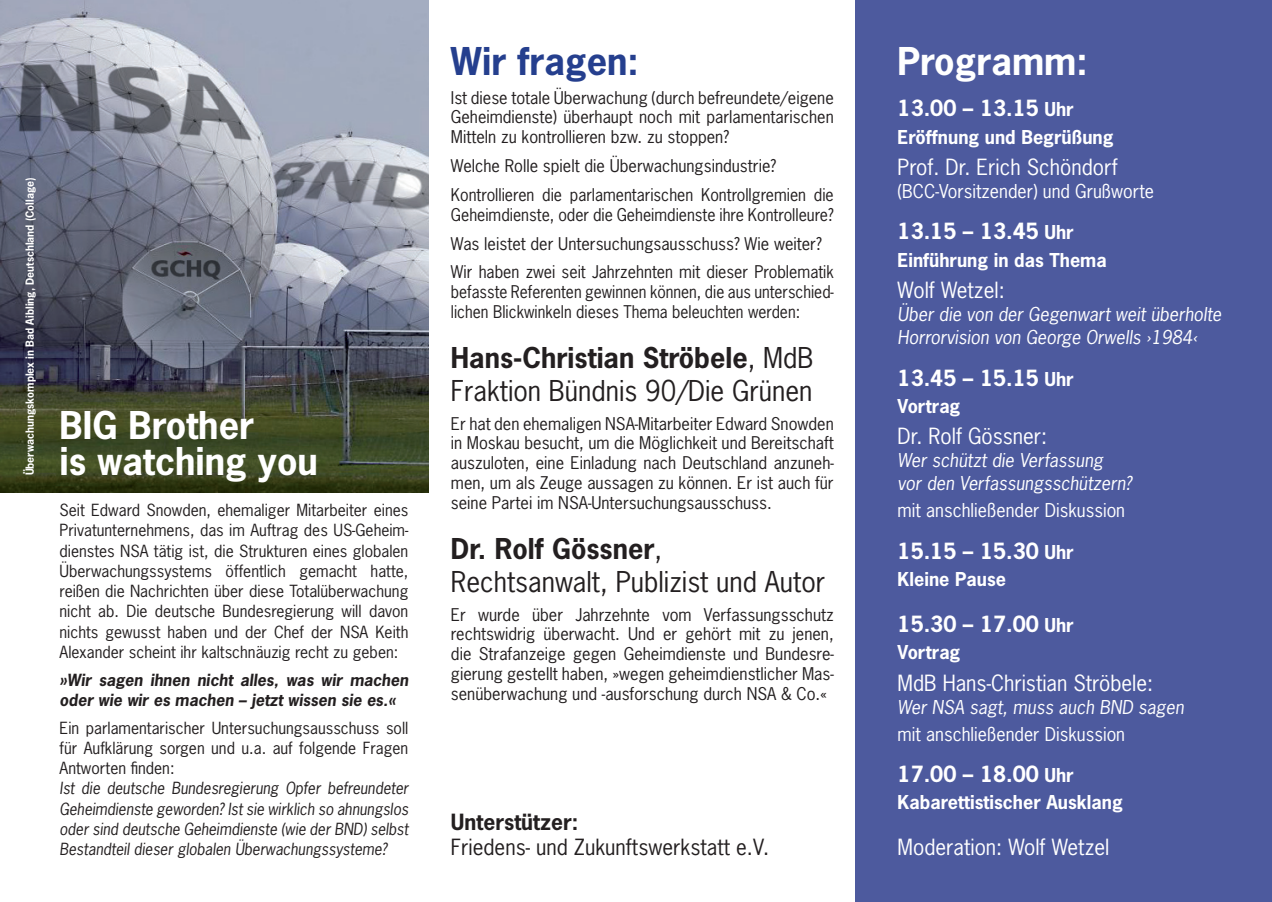
<style>
.page{position:relative;width:1272px;height:902px;background:#fff}
.page>*{position:absolute;margin:0;border:0;box-sizing:border-box;transform-origin:0 0}
.t1{font:700 36px/36px "News Gothic Std";color:#fff}
.t2{font:700 36px "News Gothic Std";color:#253f8e}
.t3{font:27px/32.4px "News Gothic Std";color:#231f20}
.t4{font:21px "News Gothic Std";color:#fff}
.t5{font:700 21px "News Gothic Std";color:#fff}
.t6{font:21px "News Gothic Std";color:#231f20}
.t7{font:700 21px "News Gothic Std";color:#231f20}
.t8{font:italic 18px/23px "News Gothic Std";color:#fff}
.t9{font:700 18px "News Gothic Std";color:#fff}
.t10{font:18px "News Gothic Std";color:#fff}
.t11{font:16.5px/19.8px "News Gothic Std";color:#231f20;text-align:justify}
.t12{font:16.5px/19.8px "News Gothic Std";color:#231f20;scale:.95 1}
.t13{font:15.75px/20.2px "News Gothic Std";color:#231f20;text-align:justify}
.t14{font:italic 15.75px/20.2px "News Gothic Std";color:#231f20;text-align:justify;scale:.96 1}
.t15{font:italic 700 15.75px/20.2px "News Gothic Std";color:#231f20}
.t16{font:700 10.5px "News Gothic Std";color:#fff}
.s1{font-weight:700}
.s2{font-size:18px}
</style>
<div class="page">
<img style="left:0;top:0;width:429px;height:492px">
<div style="left:855px;top:0;width:416px;height:901px;background:#4d5a9e"></div>
<p class="t16" style="left:23px;top:475px;width:299px;rotate:-90deg">Überwachungskomplex in Bad Aibling, Deutschland (Collage)</p>
<h1 class="t1" style="left:60px;top:406px;width:260px">BIG Brother<br>is watching you</h1>
<p class="t13" style="left:60px;top:499px;width:350px">Seit Edward Snowden, ehemaliger Mitarbeiter eines Privatunternehmens, das im Auftrag des US-Geheim&shy;dienstes NSA tätig ist, die Strukturen eines globalen Überwachungssystems öffentlich gemacht hatte, reißen die Nachrichten über diese Totalüberwachung nicht ab. Die deutsche Bundesregierung will davon nichts gewusst haben und der Chef der NSA Keith Alexander scheint ihr kaltschnäuzig recht zu geben:</p>
<p class="t15" style="left:60px;top:669px;width:350px">»Wir sagen ihnen nicht alles, was wir machen oder wie wir es machen – jetzt wissen sie es.«</p>
<p class="t13" style="left:60px;top:717px;width:350px">Ein parlamentarischer Untersuchungsausschuss soll für Aufklärung sorgen und u.a. auf folgende Fragen Antworten finden:</p>
<p class="t14" style="left:60px;top:778px;width:365px">Ist die deutsche Bundesregierung Opfer befreundeter Geheimdienste geworden? Ist sie wirklich so ahnungslos oder sind deutsche Geheimdienste (wie der BND) selbst Bestandteil dieser globalen Überwachungssysteme?</p>
<h1 class="t2" style="left:451px;top:37px;width:189px">Wir fragen:</h1>
<p class="t11" style="left:451px;top:87px;width:384px">Ist diese totale Überwachung (durch befreundete/eigene Geheimdienste) überhaupt noch mit parlamentarischen Mitteln zu kontrollieren bzw. zu stoppen?</p>
<p class="t11" style="left:451px;top:151px;width:384px;line-height:28.8px">Welche Rolle spielt die Überwachungsindustrie?<br>Kontrollieren die parlamentarischen Kontrollgremien die</p>
<p class="t11" style="left:451px;top:200px;width:384px;line-height:28.8px;text-align:left">Geheimdienste, oder die Geheimdienste ihre Kontrolleure?<br>Was leistet der Untersuchungsausschuss? Wie weiter?<br>Wir haben zwei seit Jahrzehnten mit dieser Problematik</p>
<p class="t12" style="left:451px;top:282px;width:404px">befasste Referenten gewinnen können, die aus unterschied&shy;lichen Blickwinkeln dieses Thema beleuchten werden:</p>
<h2 class="t3" style="left:451px;top:342px;width:364px"><span class="s1">Hans-Christian Ströbele</span>, MdB<br>Fraktion Bündnis 90/Die Grünen</h2>
<p class="t11" style="left:451px;top:413px;width:384px">Er hat den ehemaligen NSA-Mitarbeiter Edward Snowden in Moskau besucht, um die Möglichkeit und Bereitschaft auszuloten, eine Einladung nach Deutschland anzuneh&shy;men, um als Zeuge aussagen zu können. Er ist auch für seine Partei im NSA-Untersuchungsausschuss.</p>
<h2 class="t3" style="left:451px;top:532px;width:376px"><span class="s1">Dr. Rolf Gössner</span>,<br>Rechtsanwalt, Publizist und Autor</h2>
<p class="t11" style="left:451px;top:604px;width:384px">Er wurde über Jahrzehnte vom Verfassungsschutz rechtswidrig überwacht. Und er gehört mit zu jenen, die Strafanzeige gegen Geheimdienste und Bundesre&shy;gierung gestellt haben, »wegen geheimdienstlicher Mas&shy;senüberwachung und -ausforschung durch NSA &amp; Co.«</p>
<p class="t7" style="left:451px;top:807px;width:129px">Unterstützer:</p>
<p class="t6" style="left:451px;top:833px;width:319px">Friedens- und Zukunftswerkstatt e.V.</p>
<h1 class="t1" style="left:897px;top:43px;width:191px">Programm:</h1>
<p class="t5" style="left:897px;top:94px;width:178px">13.00 – 13.15 <span class="s2">Uhr</span></p>
<p class="t9" style="left:897px;top:125px;width:217px">Eröffnung und Begrüßung</p>
<p class="t4" style="left:897px;top:153px;width:222px">Prof. Dr. Erich Schöndorf</p>
<p class="t10" style="left:897px;top:179px;width:258px">(BCC-Vorsitzender) und Grußworte</p>
<p class="t5" style="left:897px;top:217px;width:178px">13.15 – 13.45 <span class="s2">Uhr</span></p>
<p class="t9" style="left:897px;top:248px;width:210px">Einführung in das Thema</p>
<p class="t4" style="left:897px;top:277px;width:109px">Wolf Wetzel:</p>
<p class="t8" style="left:897px;top:303px;width:325px">Über die von der Gegenwart weit überholte<br>Horrorvision von George Orwells ›1984‹</p>
<p class="t5" style="left:897px;top:363px;width:178px">13.45 – 15.15 <span class="s2">Uhr</span></p>
<p class="t9" style="left:897px;top:394px;width:64px">Vortrag</p>
<p class="t4" style="left:897px;top:423px;width:151px">Dr. Rolf Gössner:</p>
<p class="t8" style="left:897px;top:449px;width:236px">Wer schützt die Verfassung<br>vor den Verfassungsschützern?</p>
<p class="t10" style="left:897px;top:499px;width:229px">mit anschließender Diskussion</p>
<p class="t5" style="left:897px;top:537px;width:178px">15.15 – 15.30 <span class="s2">Uhr</span></p>
<p class="t9" style="left:897px;top:567px;width:110px">Kleine Pause</p>
<p class="t5" style="left:897px;top:610px;width:178px">15.30 – 17.00 <span class="s2">Uhr</span></p>
<p class="t9" style="left:897px;top:640px;width:64px">Vortrag</p>
<p class="t4" style="left:897px;top:669px;width:257px">MdB Hans-Christian Ströbele:</p>
<p class="t8" style="left:897px;top:695px;width:288px">Wer NSA sagt, muss auch BND sagen</p>
<p class="t10" style="left:897px;top:722px;width:229px">mit anschließender Diskussion</p>
<p class="t5" style="left:897px;top:760px;width:178px">17.00 – 18.00 <span class="s2">Uhr</span></p>
<p class="t9" style="left:897px;top:790px;width:227px">Kabarettistischer Ausklang</p>
<p class="t4" style="left:897px;top:833px;width:213px">Moderation: Wolf Wetzel</p>
</div>
